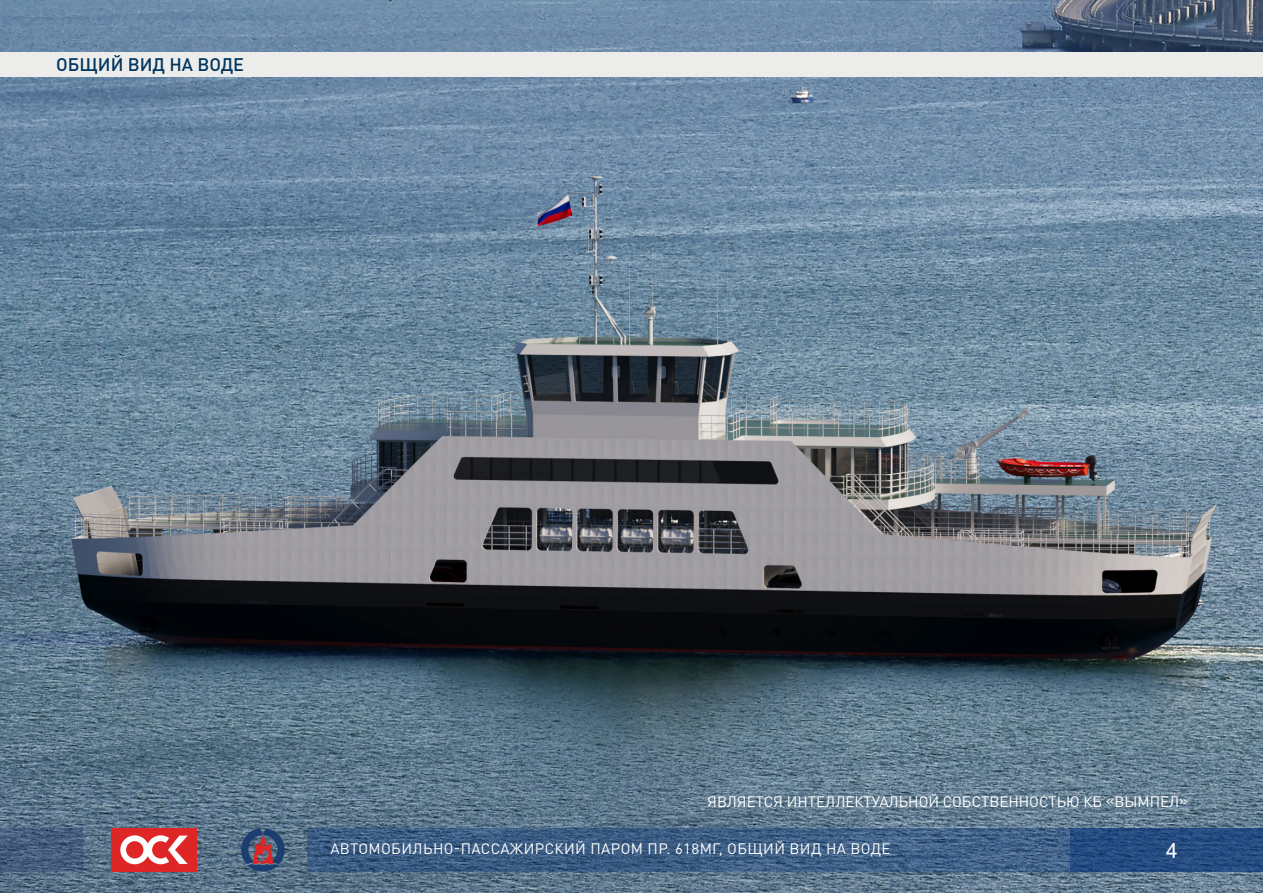
<style>
.page{position:relative;width:1263px;height:893px;background:#fff}
.page>*{position:absolute;margin:0;border:0;box-sizing:border-box;transform-origin:0 0}
.t1{font:21px "Arial";color:#fff}
.t2{font:500 18px "DIN Pro";color:#003560}
.t3{font:15px "DIN Pro";letter-spacing:.025em;color:#fff}
.t4{font:15px "DIN Pro";letter-spacing:.005em;color:#fff}
</style>
<div class="page">
<img style="left:0;top:0;width:1263px;height:893px">
<svg style="left:0;top:828px;width:82px;height:43px;background:#455d7d"></svg>
<svg style="left:307px;top:828px;width:764px;height:43px;background:#3d5e84"></svg>
<svg style="left:1071px;top:828px;width:192px;height:43px;background:#254b80"></svg>
<svg style="left:241px;top:828px;width:44px;height:43px;background:#54516f"></svg>
<div style="left:111px;top:828px;width:85px;height:43px;background:#df2627"></div>
<svg style="left:120px;top:835px;width:68px;height:29px"></svg>
<div style="left:0;top:53px;width:1263px;height:24px;background:#ececea"></div>
<p class="t2" style="left:56px;top:52px;width:189px">ОБЩИЙ ВИД НА ВОДЕ</p>
<p class="t4" style="left:707px;top:791px;width:482px">ЯВЛЯЕТСЯ ИНТЕЛЛЕКТУАЛЬНОЙ СОБСТВЕННОСТЬЮ КБ «ВЫМПЕЛ»</p>
<h1 class="t1" style="left:1166px;top:836px;width:13px">4</h1>
<p class="t3" style="left:330px;top:839px;width:562px">АВТОМОБИЛЬНО-ПАССАЖИРСКИЙ ПАРОМ ПР. 618МГ, ОБЩИЙ ВИД НА ВОДЕ</p>
</div>
